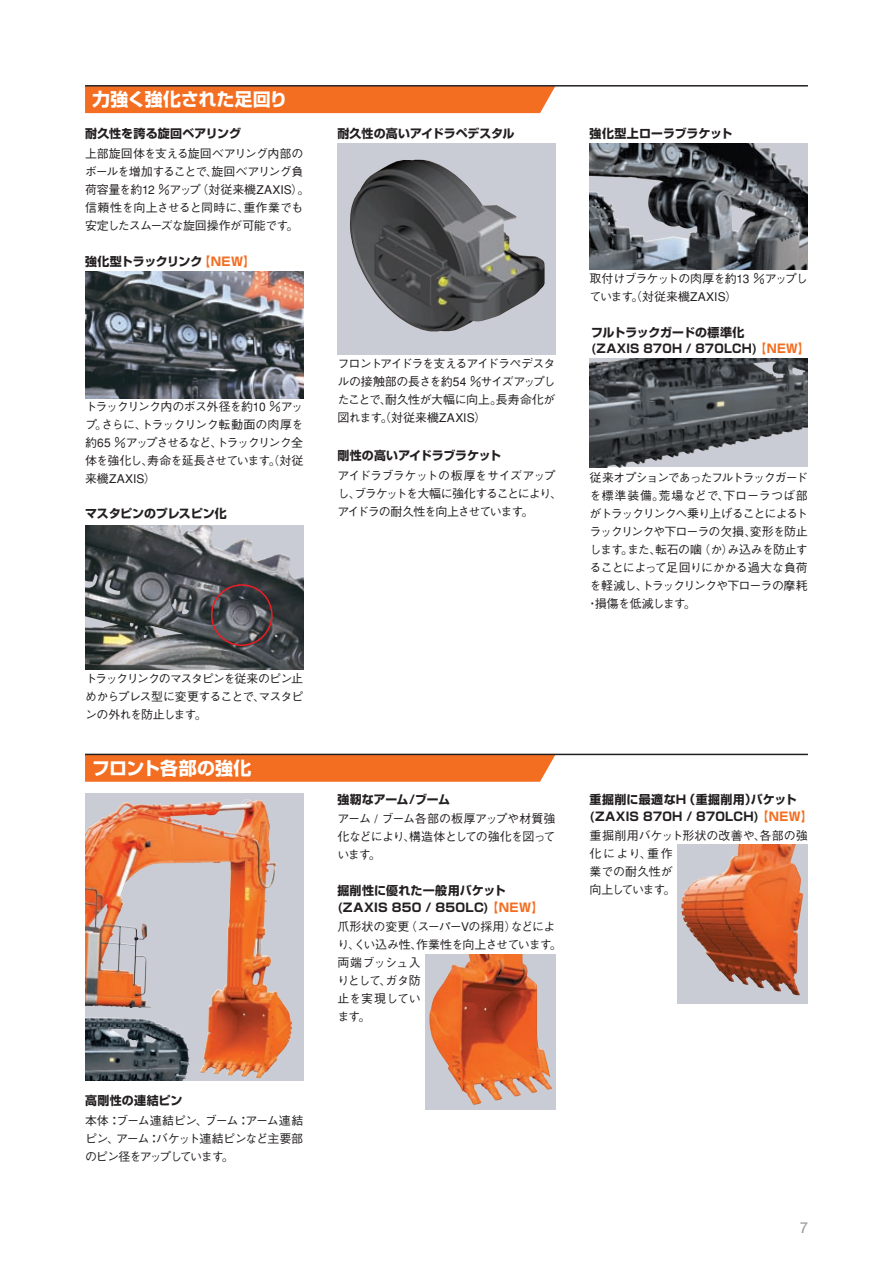
<style>
.page{position:relative;width:893px;height:1263px;background:#fff}
.page>*{position:absolute;margin:0;border:0;box-sizing:border-box;transform-origin:0 0}
.t1{font:700 18px "Shin Go";color:#fff}
.t2{font:500 12px/18px "Gothic BBB";letter-spacing:-.055em;color:#231f20;text-align:justify}
.t3{font:700 12px/16.5px "Shin Go";letter-spacing:.01em;color:#231f20}
.t4{font:500 12px/18px "Gothic BBB";letter-spacing:-.075em;color:#231f20}
.t5{font:500 12px/18px "Gothic BBB";letter-spacing:.005em;color:#231f20}
.t6{font:700 12px "Shin Go";letter-spacing:-.01em;color:#231f20}
.t7{font:700 12px "Shin Go";letter-spacing:-.015em;color:#231f20}
.t8{font:700 12px "Shin Go";letter-spacing:-.03em;color:#231f20}
.s1{color:#f36e21}
</style>
<div class="page">
<svg style="left:590px;top:359px;width:218px;height:108px;background:#5f6367"></svg>
<img style="left:754px;top:362px;width:54px;height:78px">
<img style="left:590px;top:143px;width:218px;height:126px">
<img style="left:85px;top:793px;width:218px;height:287px">
<img style="left:199px;top:862px;width:93px;height:216px">
<svg style="left:677px;top:844px;width:131px;height:160px;background:#c19f96"></svg>
<img style="left:734px;top:844px;width:73px;height:151px">
<svg style="left:425px;top:954px;width:131px;height:156px;background:#d49c86"></svg>
<img style="left:469px;top:954px;width:83px;height:151px">
<div style="left:337px;top:143px;width:219px;height:212px;background:#c9ccd4"></div>
<img style="left:349px;top:160px;width:196px;height:172px">
<div style="left:85px;top:87px;width:470px;height:26px;background:#f36e21"></div>
<hr style="left:85px;top:85px;width:723px;height:2px;background:#231f20">
<svg style="left:85px;top:755px;width:470px;height:27px;background:#f17126"></svg>
<hr style="left:85px;top:754px;width:723px;height:1px;background:#231f20">
<img style="left:85px;top:525px;width:218px;height:144px">
<div style="left:211px;top:584px;width:62px;height:62px;border:2px solid #ee1d23;border-radius:50%"></div>
<img style="left:85px;top:272px;width:218px;height:127px">
<h1 class="t1" style="left:92px;top:87px;width:197px">力強く強化された足回り</h1>
<p class="t3" style="left:85px;top:124px;width:158px">耐久性を誇る旋回ベアリング</p>
<p class="t3" style="left:337px;top:124px;width:179px">耐久性の高いアイドラペデスタル</p>
<p class="t2" style="left:85px;top:145px;width:226px;text-align:left">上部旋回体を支える旋回ベアリング内部のボールを増加することで、旋回ベアリング負荷容量を約12 ％アップ（対従来機ZAXIS）。信頼性を向上させると同時に、重作業でも安定したスムーズな旋回操作が可能です。</p>
<p class="t6" style="left:85px;top:253px;width:171px">強化型トラックリンク<span class="s1">【NEW】</span></p>
<p class="t2" style="left:85px;top:398px;width:220px">トラックリンク内のボス外径を約10 ％アップ。さらに、トラックリンク転動面の肉厚を約65 ％アップさせるなど、トラックリンク全体を強化し、寿命を延長させています。（対従来機ZAXIS）</p>
<p class="t7" style="left:85px;top:505px;width:143px">マスタピンのプレスピン化</p>
<p class="t2" style="left:337px;top:355px;width:220px">フロントアイドラを支えるアイドラペデスタルの接触部の長さを約54 ％サイズアップしたことで、耐久性が大幅に向上。長寿命化が図れます。（対従来機ZAXIS）</p>
<p class="t3" style="left:337px;top:446px;width:165px">剛性の高いアイドラブラケット</p>
<p class="t4" style="left:337px;top:467px;width:226px">アイドラブラケットの板厚をサイズアップし、ブラケットを大幅に強化することにより、アイドラの耐久性を向上させています。</p>
<p class="t2" style="left:85px;top:670px;width:220px">トラックリンクのマスタピンを従来のピン止めからプレス型に変更することで、マスタピンの外れを防止します。</p>
<h1 class="t1" style="left:92px;top:756px;width:161px">フロント各部の強化</h1>
<p class="t3" style="left:85px;top:1091px;width:99px">高剛性の連結ピン</p>
<p class="t2" style="left:85px;top:1112px;width:220px">本体：ブーム連結ピン、ブーム：アーム連結ピン、アーム：バケット連結ピンなど主要部のピン径をアップしています。</p>
<p class="t8" style="left:337px;top:792px;width:114px">強靭なアーム/ブーム</p>
<p class="t2" style="left:337px;top:810px;width:220px">アーム / ブーム各部の板厚アップや材質強化などにより、構造体としての強化を図っています。</p>
<p class="t3" style="left:337px;top:882px;width:207px">掘削性に優れた一般用バケット(ZAXIS 850 / 850LC) <span class="s1">【NEW】</span></p>
<p class="t2" style="left:337px;top:917px;width:226px;text-align:left">爪形状の変更（スーパーVの採用）などにより、くい込み性、作業性を向上させています。両端ブッシュ入<br>りとして、ガタ防<br>止を実現してい<br>ます。</p>
<p class="t3" style="left:590px;top:124px;width:144px">強化型上ローラブラケット</p>
<p class="t2" style="left:590px;top:270px;width:220px">取付けブラケットの肉厚を約13 ％アップしています。（対従来機ZAXIS）</p>
<p class="t3" style="left:591px;top:323px;width:219px">フルトラックガードの標準化<br>(ZAXIS 870H / 870LCH) <span class="s1">【NEW】</span></p>
<p class="t2" style="left:590px;top:468px;width:220px">従来オプションであったフルトラックガードを標準装備。荒場などで、下ローラつば部がトラックリンクへ乗り上げることによるトラックリンクや下ローラの欠損、変形を防止します。また、転石の噛（か）み込みを防止することによって足回りにかかる過大な負荷を軽減し、トラックリンクや下ローラの摩耗･損傷を低減します。</p>
<p class="t3" style="left:590px;top:791px;width:224px">重掘削に最適なH（重掘削用）バケット(ZAXIS 870H / 870LCH) <span class="s1">【NEW】</span></p>
<p class="t5" style="left:590px;top:827px;width:220px">重掘削用バケット形状の改善や、各部の強化により、重作<br>業での耐久性が<br>向上しています。</p>
</div>
